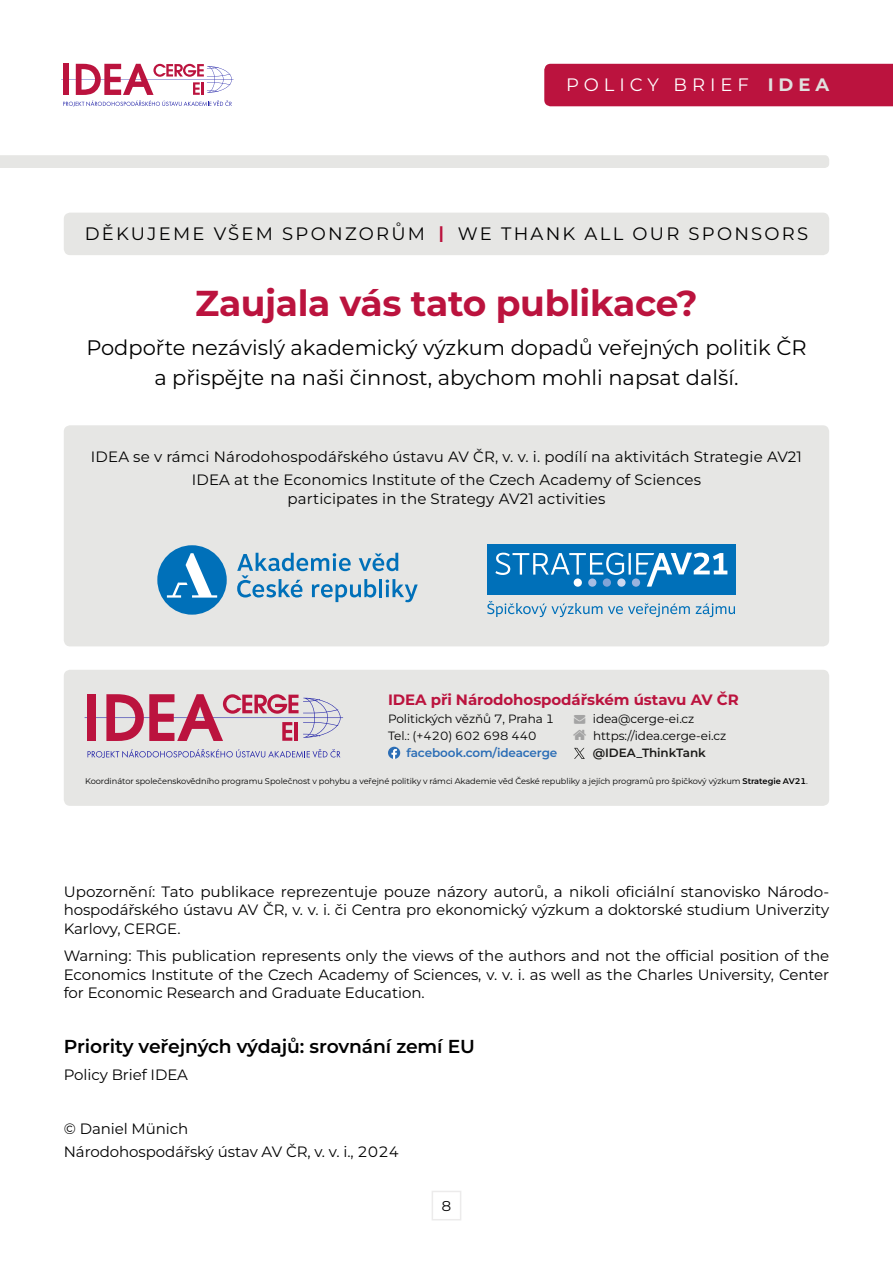
<style>
.page{position:relative;width:893px;height:1263px;background:#fff}
.page>*{position:absolute;margin:0;border:0;box-sizing:border-box;transform-origin:0 0}
.t1{font:700 36px "Montserrat";letter-spacing:-.01em;color:#bb133e}
.t2{font:21px/30px "Montserrat";color:#000;text-align:center}
.Body_Text{font:600 18.75px "Montserrat";letter-spacing:-.005em;color:#000}
.t3{font:18px "Montserrat";letter-spacing:.125em;color:#000}
.t4{font:18px "Montserrat";letter-spacing:.275em;color:#fff}
.Body_Text-2{font:15px/18.6px "Montserrat";letter-spacing:-.005em;color:#000;text-align:justify}
.Body_Text-3{font:700 15px "Montserrat";letter-spacing:-.005em;color:#bb133e}
.t5{font:14.25px "Montserrat";color:#000}
.Body_Text-4{font:12px "Montserrat";letter-spacing:-.005em;color:#000}
.t6{font:600 12px "Montserrat";letter-spacing:-.01em;color:#2c6eb6}
.t7{font:600 12px "Montserrat";letter-spacing:-.01em;color:#1a1a18}
.Body_Text-5{font:8.25px "Montserrat";letter-spacing:-.005em;color:#000}
.s1{font-weight:700;color:#e0e0de}
.s2{font-weight:600;font-size:22.5px;color:#bb133e}
.s3{color:#a4a4a4}
.s4{font-weight:600}
</style>
<div class="page">
<div style="left:544px;top:64px;width:349px;height:42px;background:#bb133e"></div>
<div style="left:432px;top:1191px;width:29px;height:29px;border:2px solid #ecebeb"></div>
<svg style="left:61px;top:64px;width:173px;height:42px"></svg>
<div style="left:0;top:155px;width:829px;height:13px;background:#e6e6e4"></div>
<div style="left:64px;top:670px;width:765px;height:136px;background:#e6e6e4;border-radius:6px"></div>
<svg style="left:388px;top:747px;width:12px;height:12px"></svg>
<svg style="left:574px;top:748px;width:11px;height:11px"></svg>
<svg style="left:85px;top:694px;width:258px;height:47px"></svg>
<svg style="left:88px;top:749px;width:252px;height:9px"></svg>
<div style="left:64px;top:213px;width:765px;height:42px;background:#e6e6e4;border-radius:6px"></div>
<div style="left:64px;top:425px;width:765px;height:221px;background:#e6e6e4;border-radius:6px"></div>
<svg style="left:237px;top:553px;width:181px;height:49px"></svg>
<svg style="left:157px;top:545px;width:70px;height:70px"></svg>
<svg style="left:487px;top:601px;width:248px;height:16px"></svg>
<div style="left:487px;top:544px;width:249px;height:51px;background:#0070b9"></div>
<svg style="left:495px;top:553px;width:232px;height:34px"></svg>
<p class="t4" style="left:566px;top:73px;width:265px">POLICY BRIEF <span class="s1">IDEA</span></p>
<p class="t3" style="left:85px;top:222px;width:725px">DĚKUJEME VŠEM SPONZORŮM <span class="s2">I</span> WE THANK ALL OUR SPONSORS</p>
<p class="t1" style="left:195px;top:278px;width:504px">Zaujala vás tato publikace?</p>
<p class="t2" style="left:86px;top:332px;width:722px">Podpořte nezávislý akademický výzkum dopadů veřejných politik ČR a přispějte na naši činnost, abychom mohli napsat další.</p>
<p class="Body_Text-2" style="left:91px;top:447px;width:713px">IDEA se v rámci Národohospodářského ústavu AV ČR, v. v. i. podílí na aktivitách Strategie AV21</p>
<p class="Body_Text-2" style="left:192px;top:470px;width:511px;text-align:center">IDEA at the Economics Institute of the Czech Academy of Sciences participates in the Strategy AV21 activities</p>
<p class="Body_Text-3" style="left:388px;top:689px;width:352px">IDEA při Národohospodářském ústavu AV ČR</p>
<p class="Body_Text-4" style="left:388px;top:711px;width:168px">Politických vězňů 7, Praha 1</p>
<p class="Body_Text-4" style="left:574px;top:711px;width:122px"><span class="s3">→</span> idea@cerge-ei.cz</p>
<p class="Body_Text-4" style="left:388px;top:727px;width:150px">Tel.: (+420) 602 698 440</p>
<p class="Body_Text-4" style="left:593px;top:727px;width:135px">https://idea.cerge-ei.cz</p>
<p class="t6" style="left:407px;top:744px;width:152px">facebook.com/ideacerge</p>
<p class="t7" style="left:593px;top:744px;width:114px">@IDEA_ThinkTank</p>
<p class="Body_Text-5" style="left:85px;top:775px;width:724px">Koordinátor společenskovědního programu Společnost v pohybu a veřejné politiky v rámci Akademie věd České republiky a jejích programů pro špičkový výzkum <span class="s4">Strategie AV21</span>.</p>
<p class="Body_Text-2" style="left:64px;top:882px;width:767px">Upozornění: Tato publikace reprezentuje pouze názory autorů, a nikoli oficiální stanovisko Národo&shy;hospodářského ústavu AV ČR, v. v. i. či Centra pro ekonomický výzkum a doktorské studium Univerzity Karlovy, CERGE.</p>
<p class="Body_Text-2" style="left:64px;top:946px;width:767px">Warning: This publication represents only the views of the authors and not the official position of the Economics Institute of the Czech Academy of Sciences, v. v. i. as well as the Charles University, Center for Economic Research and Graduate Education.</p>
<p class="Body_Text" style="left:64px;top:1032px;width:413px">Priority veřejných výdajů: srovnání zemí EU</p>
<p class="Body_Text-2" style="left:64px;top:1064px;width:126px">Policy Brief IDEA</p>
<p class="Body_Text-2" style="left:64px;top:1119px;width:126px">© Daniel Münich</p>
<p class="Body_Text-2" style="left:64px;top:1141px;width:337px">Národohospodářský ústav AV ČR, v. v. i., 2024</p>
<p class="t5" style="left:441px;top:1196px;width:11px">8</p>
</div>
